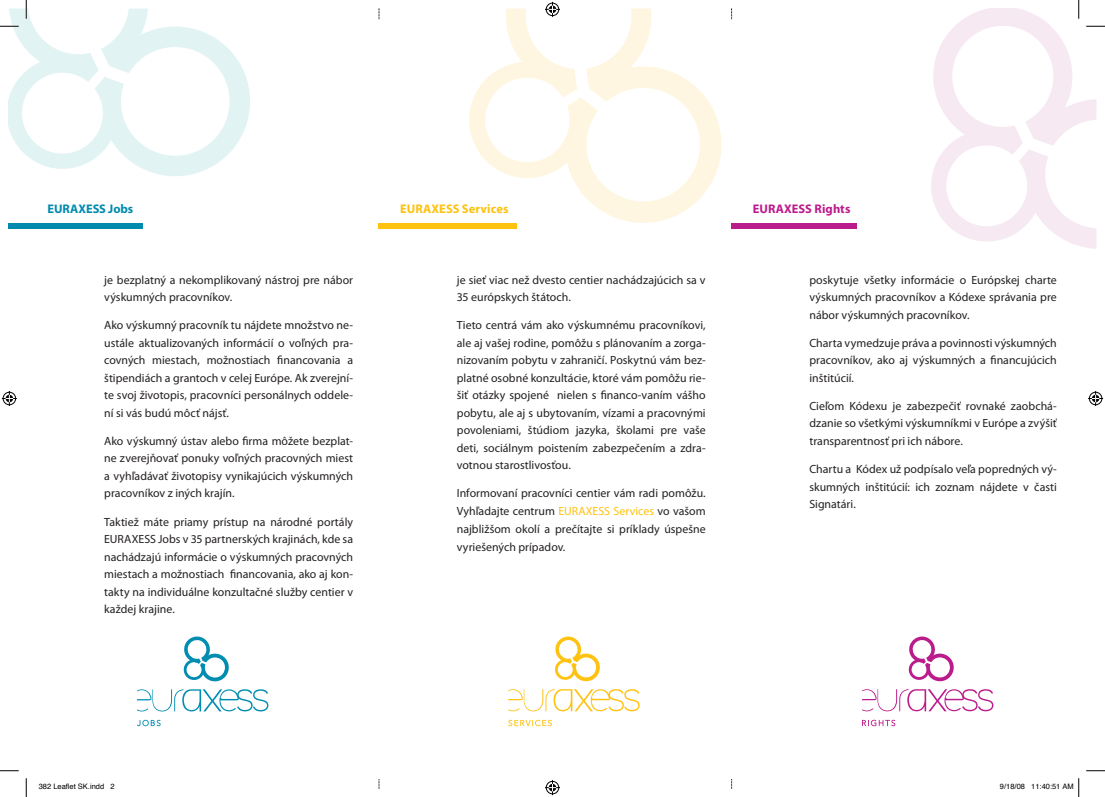
<style>
.page{position:relative;width:1105px;height:797px;background:#fff}
.page>*{position:absolute;margin:0;border:0;box-sizing:border-box;transform-origin:0 0}
.t1{font:700 12.5px "Myriad Pro";letter-spacing:.005em;color:#fec210}
.t2{font:700 12.5px "Myriad Pro";letter-spacing:.005em;color:#bb1c8b}
.t3{font:700 12.5px "Myriad Pro";letter-spacing:-.005em;color:#008bae}
.t4{font:11.88px/17.5px "Myriad Pro";color:#231f20;text-align:justify}
.t5{font:7.5px "Helvetica";color:#000}
.s1{color:#fec210}
</style>
<div class="page">
<div style="left:9px;top:223px;width:134px;height:5px;background:#008bae"></div>
<div style="left:379px;top:223px;width:138px;height:5px;background:#fec210"></div>
<div style="left:731px;top:223px;width:126px;height:5px;background:#bb1c8b"></div>
<svg style="left:555px;top:636px;width:45px;height:46px"></svg>
<svg style="left:508px;top:689px;width:132px;height:22px"></svg>
<svg style="left:508px;top:719px;width:44px;height:7px"></svg>
<svg style="left:908px;top:636px;width:46px;height:46px"></svg>
<svg style="left:862px;top:689px;width:131px;height:22px"></svg>
<svg style="left:862px;top:719px;width:33px;height:7px"></svg>
<svg style="left:183px;top:636px;width:46px;height:46px"></svg>
<svg style="left:137px;top:689px;width:131px;height:22px"></svg>
<svg style="left:137px;top:719px;width:24px;height:7px"></svg>
<svg style="left:0;top:770px;width:19px;height:1px"></svg>
<svg style="left:1086px;top:770px;width:19px;height:1px"></svg>
<svg style="left:0;top:0;width:250px;height:176px"></svg>
<svg style="left:25px;top:778px;width:2px;height:19px"></svg>
<svg style="left:931px;top:0;width:174px;height:249px"></svg>
<svg style="left:464px;top:2px;width:268px;height:227px"></svg>
<svg style="left:545px;top:780px;width:15px;height:15px"></svg>
<svg style="left:2px;top:391px;width:15px;height:15px"></svg>
<svg style="left:1088px;top:391px;width:15px;height:15px"></svg>
<svg style="left:1078px;top:778px;width:1px;height:19px"></svg>
<p class="t3" style="left:48px;top:200px;width:87px">EURAXESS Jobs</p>
<p class="t4" style="left:104px;top:271px;width:250px">je bezplatný a nekomplikovaný nástroj pre nábor výskumných pracovníkov.</p>
<p class="t4" style="left:104px;top:316px;width:250px">Ako výskumný pracovník tu nájdete množstvo ne&shy;ustále aktualizovaných informácií o voľných pra&shy;covných miestach, možnostiach financovania a štipendiách a grantoch v celej Európe. Ak zverejní&shy;te svoj životopis, pracovníci personálnych oddele&shy;ní si vás budú môcť nájsť.</p>
<p class="t4" style="left:104px;top:432px;width:250px">Ako výskumný ústav alebo firma môžete bezplat&shy;ne zverejňovať ponuky voľných pracovných miest a vyhľadávať životopisy vynikajúcich výskumných pracovníkov z iných krajín.</p>
<p class="t4" style="left:104px;top:512px;width:250px">Taktiež máte priamy prístup na národné portály EURAXESS Jobs v 35 partnerských krajinách, kde sa nachádzajú informácie o výskumných pracovných miestach a možnostiach financovania, ako aj kon&shy;takty na individuálne konzultačné služby centier v každej krajine.</p>
<p class="t1" style="left:400px;top:200px;width:110px">EURAXESS Services</p>
<p class="t4" style="left:457px;top:271px;width:250px">je sieť viac než dvesto centier nachádzajúcich sa v<br>35 európskych štátoch.</p>
<p class="t4" style="left:457px;top:316px;width:250px">Tieto centrá vám ako výskumnému pracovníkovi, ale aj vašej rodine, pomôžu s plánovaním a zorga&shy;nizovaním pobytu v zahraničí. Poskytnú vám bez&shy;platné osobné konzultácie, ktoré vám pomôžu rie&shy;šiť otázky spojené nielen s financo-vaním vášho pobytu, ale aj s ubytovaním, vízami a pracovnými povoleniami, štúdiom jazyka, školami pre vaše deti, sociálnym poistením zabezpečením a zdra&shy;votnou starostlivosťou.</p>
<p class="t4" style="left:457px;top:484px;width:250px">Informovaní pracovníci centier vám radi pomôžu.<br>Vyhľadajte centrum <span class="s1">EURAXESS Services</span> vo vašom najbližšom okolí a prečítajte si príklady úspešne</p>
<p class="t4" style="left:457px;top:538px;width:110px">vyriešených prípadov.</p>
<p class="t2" style="left:753px;top:200px;width:99px">EURAXESS Rights</p>
<p class="t4" style="left:809px;top:271px;width:249px">poskytuje všetky informácie o Európskej charte výskumných pracovníkov a Kódexe správania pre nábor výskumných pracovníkov.</p>
<p class="t4" style="left:809px;top:334px;width:249px">Charta vymedzuje práva a povinnosti výskumných pracovníkov, ako aj výskumných a financujúcich inštitúcií.</p>
<p class="t4" style="left:809px;top:397px;width:249px">Cieľom Kódexu je zabezpečiť rovnaké zaobchá&shy;dzanie so všetkými výskumníkmi v Európe a zvýšiť transparentnosť pri ich nábore.</p>
<p class="t4" style="left:809px;top:460px;width:249px">Chartu a Kódex už podpísalo veľa popredných vý&shy;skumných inštitúcií: ich zoznam nájdete v časti Signatári.</p>
<p class="t5" style="left:39px;top:780px;width:77px">382 Leaflet SK.indd 2</p>
<p class="t5" style="left:1000px;top:780px;width:75px">9/18/08 11:40:51 AM</p>
</div>
